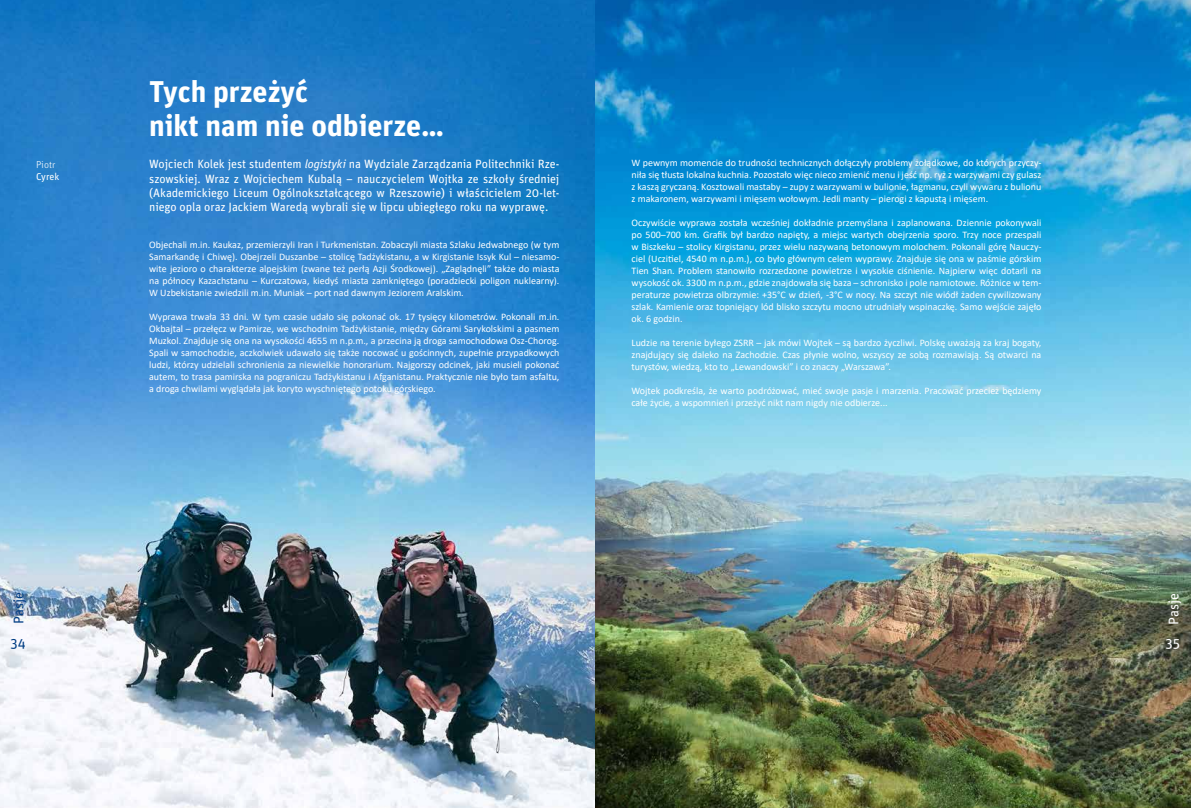
<style>
.page{position:relative;width:1191px;height:808px;background:#fff}
.page>*{position:absolute;margin:0;border:0;box-sizing:border-box;transform-origin:0 0}
.t1{font:700 30px/34px "Unit Pro";color:#fff}
.t2{font:14px "Unit Pro";color:#fff}
.t3{font:14px "Unit Pro";color:#023e84}
.t4{font:12px/14.4px "Unit Pro";letter-spacing:-.01em;color:#fff;text-align:justify}
.t5{font:10px/12px "Calibri";color:#fff;text-align:justify}
.t6{font:300 10px "Unit Pro";color:#fff}
.t7{font:10px "Unit Pro";color:#fff}
.s1{font-style:italic}
</style>
<div class="page">
<img style="left:0;top:0;width:1191px;height:808px">
<p class="t6" style="left:36px;top:159px;width:21px">Piotr</p>
<p class="t7" style="left:36px;top:170px;width:25px">Cyrek</p>
<h1 class="t1" style="left:149px;top:74px;width:297px">Tych przeżyć<br>nikt nam nie odbierze…</h1>
<p class="t4" style="left:149px;top:157px;width:412px">Wojciech Kolek jest studentem <span class="s1">logistyki</span> na Wydziale Zarządzania Politechniki Rze&shy;szowskiej. Wraz z Wojciechem Kubalą – nauczycielem Wojtka ze szkoły średniej (Akademickiego Liceum Ogólnokształcącego w Rzeszowie) i właścicielem 20-let&shy;niego opla oraz Jackiem Waredą wybrali się w lipcu ubiegłego roku na wyprawę.</p>
<p class="t5" style="left:149px;top:238px;width:412px">Objechali m.in. Kaukaz, przemierzyli Iran i Turkmenistan. Zobaczyli miasta Szlaku Jedwabnego (w tym Samarkandę i Chiwę). Obejrzeli Duszanbe – stolicę Tadżykistanu, a w Kirgistanie Issyk Kul – niesamo&shy;wite jezioro o charakterze alpejskim (zwane też perłą Azji Środkowej). „Zaglądnęli” także do miasta na północy Kazachstanu – Kurczatowa, kiedyś miasta zamkniętego (poradziecki poligon nuklearny).<br>W Uzbekistanie zwiedzili m.in. Muniak – port nad dawnym Jeziorem Aralskim.</p>
<p class="t5" style="left:149px;top:310px;width:412px">Wyprawa trwała 33 dni. W tym czasie udało się pokonać ok. 17 tysięcy kilometrów. Pokonali m.in.<br>Okbajtal – przełęcz w Pamirze, we wschodnim Tadżykistanie, między Górami Sarykolskimi a pasmem Muzkol. Znajduje się ona na wysokości 4655 m n.p.m., a przecina ją droga samochodowa Osz-Chorog.<br>Spali w samochodzie, aczkolwiek udawało się także nocować u gościnnych, zupełnie przypadkowych ludzi, którzy udzielali schronienia za niewielkie honorarium. Najgorszy odcinek, jaki musieli pokonać autem, to trasa pamirska na pograniczu Tadżykistanu i Afganistanu. Praktycznie nie było tam asfaltu, a droga chwilami wyglądała jak koryto wyschniętego potoku górskiego.</p>
<p class="t5" style="left:631px;top:157px;width:411px">W pewnym momencie do trudności technicznych dołączyły problemy żołądkowe, do których przyczy&shy;niła się tłusta lokalna kuchnia. Pozostało więc nieco zmienić menu i jeść np. ryż z warzywami czy gulasz z kaszą gryczaną. Kosztowali mastaby – zupy z warzywami w bulionie, łagmanu, czyli wywaru z bulionu z makaronem, warzywami i mięsem wołowym. Jedli manty – pierogi z kapustą i mięsem.</p>
<p class="t5" style="left:631px;top:217px;width:411px">Oczywiście wyprawa została wcześniej dokładnie przemyślana i zaplanowana. Dziennie pokonywali po 500–700 km. Grafik był bardzo napięty, a miejsc wartych obejrzenia sporo. Trzy noce przespali w Biszkeku – stolicy Kirgistanu, przez wielu nazywaną betonowym molochem. Pokonali górę Nauczy&shy;ciel (Uczitiel, 4540 m n.p.m.), co było głównym celem wyprawy. Znajduje się ona w paśmie górskim Tien Shan. Problem stanowiło rozrzedzone powietrze i wysokie ciśnienie. Najpierw więc dotarli na wysokość ok. 3300 m n.p.m., gdzie znajdowała się baza – schronisko i pole namiotowe. Różnice w tem&shy;peraturze powietrza olbrzymie: +35°C w dzień, -3°C w nocy. Na szczyt nie wiódł żaden cywilizowany szlak. Kamienie oraz topniejący lód blisko szczytu mocno utrudniały wspinaczkę. Samo wejście zajęło ok. 6 godzin.</p>
<p class="t5" style="left:631px;top:337px;width:411px">Ludzie na terenie byłego ZSRR – jak mówi Wojtek – są bardzo życzliwi. Polskę uważają za kraj bogaty, znajdujący się daleko na Zachodzie. Czas płynie wolno, wszyscy ze sobą rozmawiają. Są otwarci na turystów, wiedzą, kto to „Lewandowski” i co znaczy „Warszawa”.</p>
<p class="t5" style="left:631px;top:385px;width:411px">Wojtek podkreśla, że warto podróżować, mieć swoje pasje i marzenia. Pracować przecież będziemy całe życie, a wspomnień i przeżyć nikt nam nigdy nie odbierze...</p>
<h2 class="t3" style="left:10px;top:624px;width:33px;rotate:-90deg">Pasje</h2>
<h2 class="t3" style="left:11px;top:634px;width:17px">34</h2>
<h2 class="t2" style="left:1165px;top:634px;width:16px">35</h2>
<h2 class="t2" style="left:1164px;top:625px;width:33px;rotate:-90deg">Pasje</h2>
</div>
